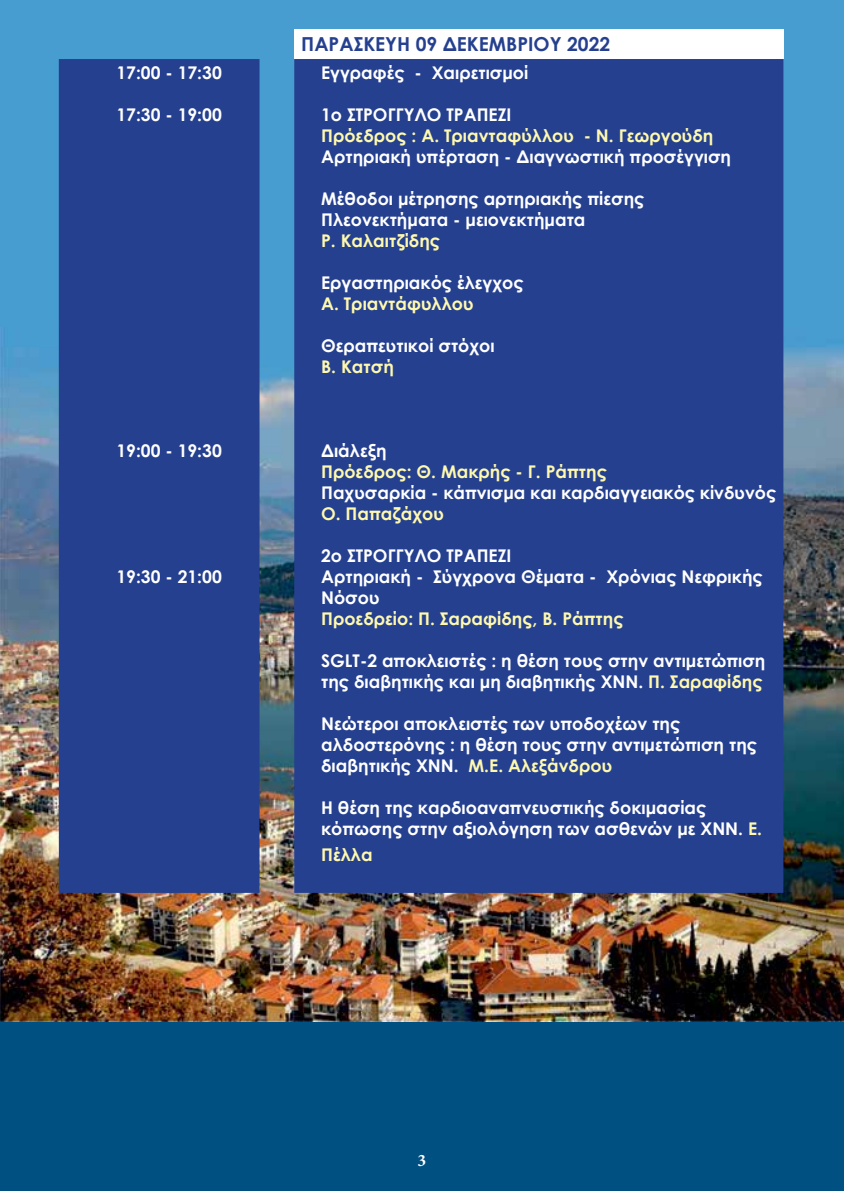
<style>
.page{position:relative;width:844px;height:1191px;background:#fff}
.page>*{position:absolute;margin:0;border:0;box-sizing:border-box;transform-origin:0 0}
.t1{font:700 19.25px "Century Gothic";color:#25408f}
.t2{font:700 17.5px/21px "Century Gothic";color:#fff}
.t3{font:700 17.5px "Century Gothic";color:#fff9ae}
.t4{font:700 17.5px "Minion Pro";color:#fff}
.s1{color:#fff9ae}
</style>
<div class="page">
<div style="left:0;top:0;width:843px;height:1191px;background:#005081"></div>
<div style="left:0;top:0;width:843px;height:501px;background:#479cd0"></div>
<img style="left:0;top:328px;width:843px;height:693px">
<div style="left:294px;top:30px;width:489px;height:29px;background:#fff"></div>
<div style="left:59px;top:59px;width:724px;height:834px;background:#25408f"></div>
<p class="t2" style="left:116px;top:62px;width:107px">17:00 - 17:30</p>
<p class="t2" style="left:116px;top:104px;width:107px">17:30 - 19:00</p>
<p class="t2" style="left:116px;top:440px;width:107px">19:00 - 19:30</p>
<p class="t2" style="left:116px;top:566px;width:107px">19:30 - 21:00</p>
<p class="t1" style="left:301px;top:30px;width:310px">ΠΑΡΑΣΚΕΥΗ 09 ΔΕΚΕΜΒΡΙΟΥ 2022</p>
<p class="t2" style="left:321px;top:62px;width:209px">Εγγραφές - Χαιρετισμοί</p>
<p class="t2" style="left:321px;top:104px;width:192px">1ο ΣΤΡΟΓΓΥΛΌ ΤΡΑΠΈΖΙ</p>
<p class="t3" style="left:321px;top:123px;width:394px">Πρόεδρος : Α. Τριανταφύλλου - Ν. Γεωργούδη</p>
<p class="t2" style="left:321px;top:146px;width:411px">Αρτηριακή υπέρταση - Διαγνωστική προσέγγιση</p>
<p class="t2" style="left:321px;top:188px;width:325px">Μέθοδοι μέτρησης αρτηριακής πίεσης<br>Πλεονεκτήματα - μειονεκτήματα</p>
<p class="t3" style="left:321px;top:228px;width:120px">Ρ. Καλαιτζίδης</p>
<p class="t2" style="left:321px;top:272px;width:204px">Εργαστηριακός έλεγχος</p>
<p class="t3" style="left:321px;top:291px;width:154px">Α. Τριαντάφυλλου</p>
<p class="t2" style="left:321px;top:335px;width:175px">Θεραπευτικοί στόχοι</p>
<p class="t3" style="left:321px;top:354px;width:74px">Β. Κατσή</p>
<p class="t2" style="left:321px;top:440px;width:67px">Διάλεξη</p>
<p class="t3" style="left:321px;top:459px;width:287px">Πρόεδρος: Θ. Μακρής - Γ. Ράπτης</p>
<p class="t2" style="left:321px;top:482px;width:456px">Παχυσαρκία - κάπνισμα και καρδιαγγειακός κίνδυνός</p>
<p class="t3" style="left:321px;top:501px;width:124px">Ο. Παπαζάχου</p>
<p class="t2" style="left:321px;top:545px;width:443px">2ο ΣΤΡΟΓΓΥΛΌ ΤΡΑΠΈΖΙ<br>Αρτηριακή - Σύγχρονα Θέματα - Χρόνιας Νεφρικής<br>Νόσου</p>
<p class="t3" style="left:321px;top:606px;width:304px">Προεδρείο: Π. Σαραφίδης, Β. Ράπτης</p>
<p class="t2" style="left:321px;top:650px;width:446px">SGLT-2 αποκλειστές : η θέση τους στην αντιμετώπιση της διαβητικής και μη διαβητικής ΧΝΝ. <span class="s1">Π. Σαραφίδης</span></p>
<p class="t2" style="left:321px;top:713px;width:437px">Νεώτεροι αποκλειστές των υποδοχέων της αλδοστερόνης : η θέση τους στην αντιμετώπιση της διαβητικής ΧΝΝ. <span class="s1">Μ.Ε. Αλεξάνδρου</span></p>
<p class="t2" style="left:321px;top:797px;width:442px">Η θέση της καρδιοαναπνευστικής δοκιμασίας κόπωσης στην αξιολόγηση των ασθενών με ΧΝΝ. <span class="s1">Ε.</span></p>
<p class="t3" style="left:321px;top:841px;width:53px">Πέλλα</p>
<p class="t4" style="left:417px;top:1147px;width:10px">3</p>
</div>
